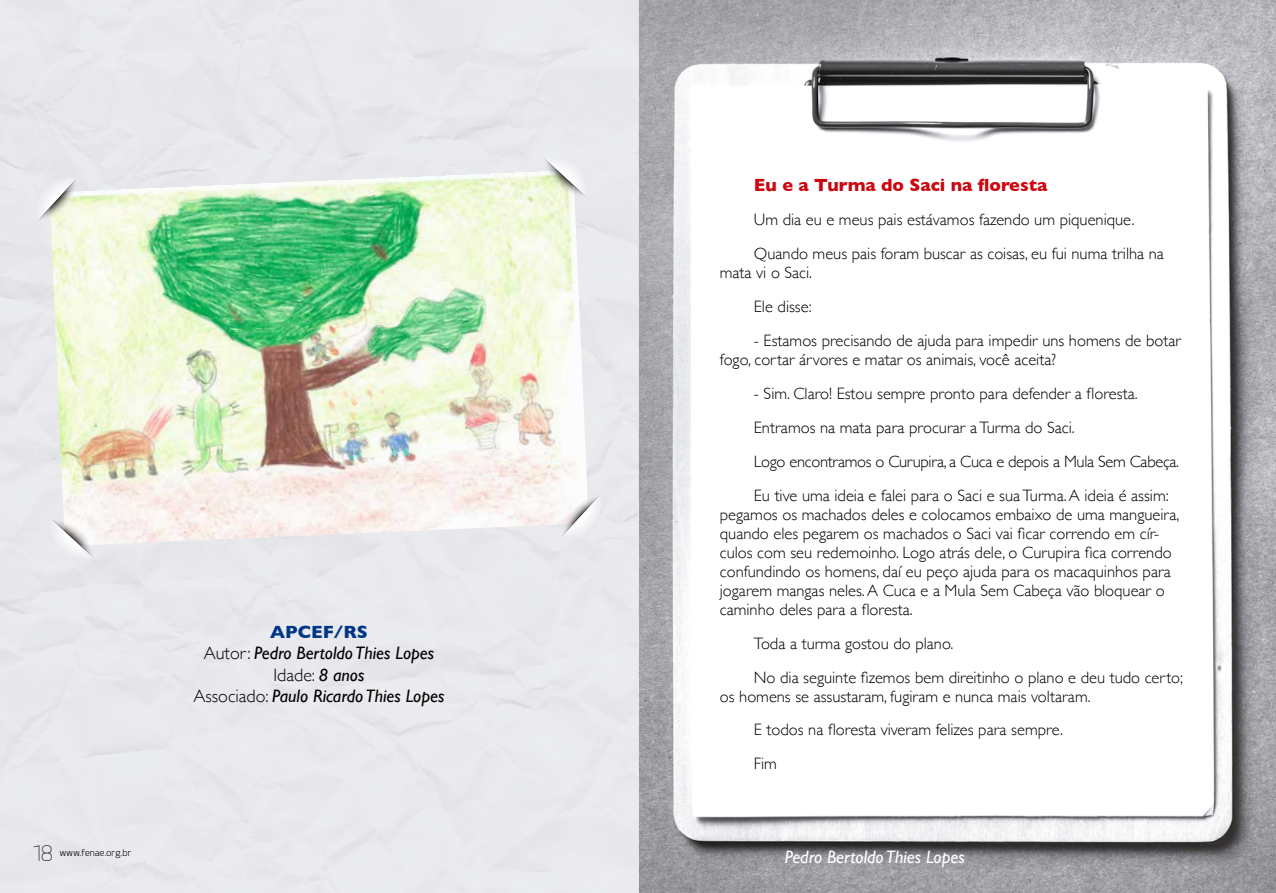
<style>
.page{position:relative;width:1276px;height:893px;background:#fff}
.page>*{position:absolute;margin:0;border:0;box-sizing:border-box;transform-origin:0 0}
.t1{font:italic 18px/21.6px "Gill Sans";color:#000;text-align:center}
.t2{font:700 18px "Gill Sans";color:#cb0610}
.t3{font:italic 18px "Gill Sans";color:#fff}
.t4{font:300 16.5px/33.9px "Gill Sans";color:#000}
.t5{font:300 9px "Esphimere";letter-spacing:.02em;color:#000}
.s1{font-weight:100;font-size:21px}
.s2{font-weight:700;font-style:normal;color:#003687}
.s3{font-weight:300;font-style:normal}
</style>
<div class="page">
<img style="left:639px;top:0;width:637px;height:893px">
<img style="left:49px;top:170px;width:540px;height:376px">
<svg style="left:35px;top:178px;width:42px;height:43px"></svg>
<svg style="left:50px;top:518px;width:44px;height:41px"></svg>
<svg style="left:543px;top:157px;width:44px;height:40px"></svg>
<svg style="left:560px;top:494px;width:42px;height:43px"></svg>
<p class="t5" style="left:33px;top:848px;width:100px"><span class="s1">18</span> www.fenae.org.br</p>
<p class="t1" style="left:193px;top:621px;width:252px"><span class="s2">APCEF/RS<br></span><span class="s3">Autor:</span> Pedro Bertoldo Thies Lopes<br><span class="s3">Idade:</span> 8 anos<br><span class="s3">Associado:</span> Paulo Ricardo Thies Lopes</p>
<p class="t2" style="left:754px;top:171px;width:295px">Eu e a Turma do Saci na floresta</p>
<p class="t4" style="left:754px;top:202px;width:411px">Um dia eu e meus pais estávamos fazendo um piquenique.<br>Quando meus pais foram buscar as coisas, eu fui numa trilha na</p>
<p class="t4" style="left:720px;top:255px;width:94px;text-align:right">mata vi o Saci.<br>Ele disse:</p>
<p class="t4" style="left:720px;top:330px;width:462px;line-height:18.9px;text-indent:34px">- Estamos precisando de ajuda para impedir uns homens de botar fogo, cortar árvores e matar os animais, você aceita?</p>
<p class="t4" style="left:754px;top:376px;width:427px">- Sim. Claro! Estou sempre pronto para defender a floresta.<br>Entramos na mata para procurar a Turma do Saci.<br>Logo encontramos o Curupira, a Cuca e depois a Mula Sem Cabeça.<br>Eu tive uma ideia e falei para o Saci e sua Turma. A ideia é assim:</p>
<p class="t4" style="left:720px;top:504px;width:461px;line-height:18.9px">pegamos os machados deles e colocamos embaixo de uma mangueira, quando eles pegarem os machados o Saci vai ficar correndo em cír&shy;culos com seu redemoinho. Logo atrás dele, o Curupira fica correndo confundindo os homens, daí eu peço ajuda para os macaquinhos para jogarem mangas neles. A Cuca e a Mula Sem Cabeça vão bloquear o caminho deles para a floresta.</p>
<p class="t4" style="left:754px;top:625px;width:431px">Toda a turma gostou do plano.<br>No dia seguinte fizemos bem direitinho o plano e deu tudo certo;</p>
<p class="t4" style="left:754px;top:678px;width:338px;text-indent:-34px">os homens se assustaram, fugiram e nunca mais voltaram.<br>E todos na floresta viveram felizes para sempre.<br>Fim</p>
<p class="t3" style="left:784px;top:846px;width:182px">Pedro Bertoldo Thies Lopes</p>
</div>
